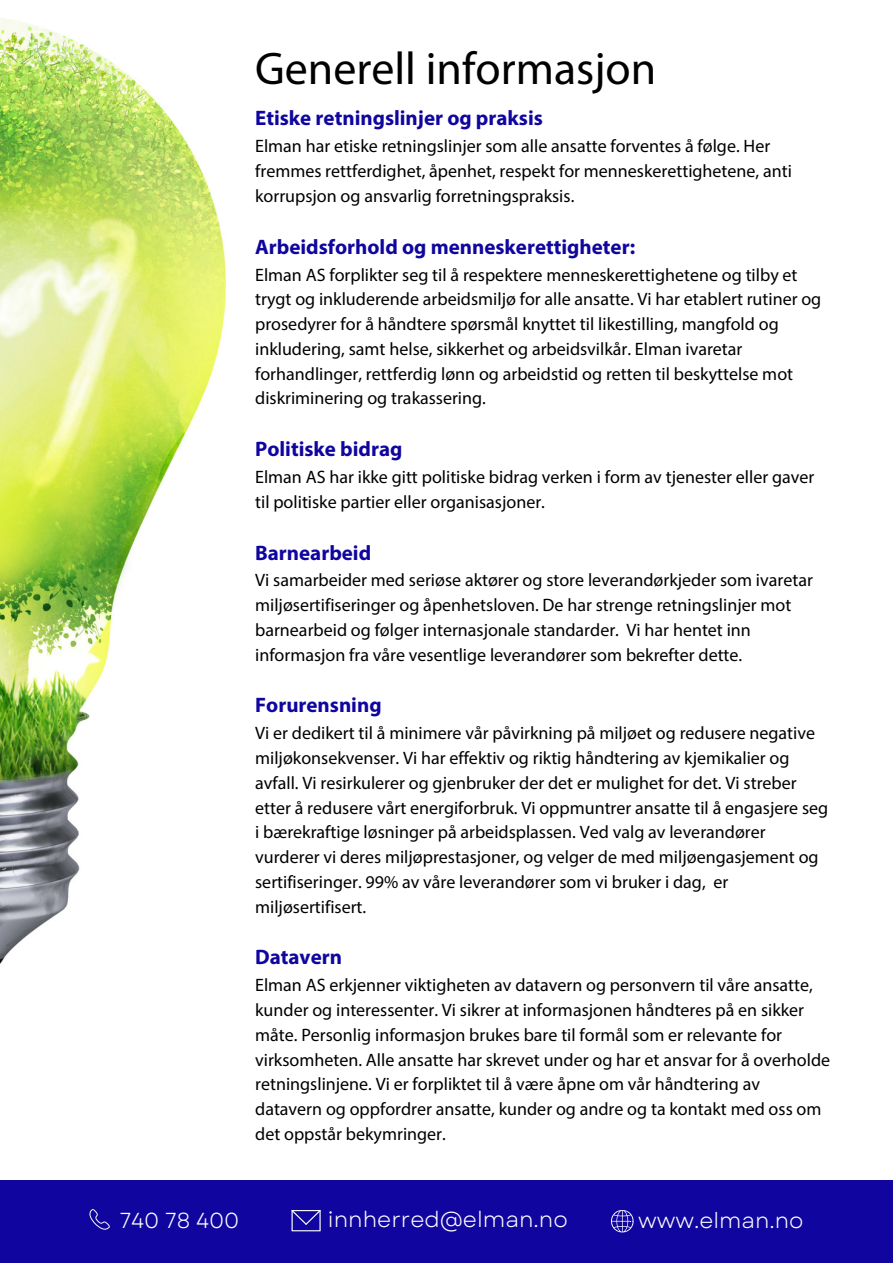
<style>
.page{position:relative;width:893px;height:1264px;background:#fff}
.page>*{position:absolute;margin:0;border:0;box-sizing:border-box;transform-origin:0 0}
.t1{font:45.9px "Myriad Pro";color:#000}
.t2{font:21.9px "Garet";color:#fff}
.t3{font:21.75px "Garet";color:#fff}
.t4{font:21.6px "Garet";color:#fff}
.t5{font:700 21px "Myriad Pro";color:#10069f}
.t6{font:18px/24.8px "Myriad Pro";color:#000}
</style>
<div class="page">
<div style="left:0;top:1179px;width:892px;height:83px;background:#10069f"></div>
<svg style="left:89px;top:1209px;width:21px;height:20px"></svg>
<svg style="left:291px;top:1210px;width:30px;height:21px"></svg>
<svg style="left:611px;top:1210px;width:22px;height:22px"></svg>
<img style="left:0;top:18px;width:227px;height:946px">
<p class="t1" style="left:255px;top:49px;width:402px">Generell informasjon</p>
<p class="t5" style="left:255px;top:110px;width:289px">Etiske retningslinjer og praksis</p>
<p class="t6" style="left:255px;top:135px;width:538px">Elman har etiske retningslinjer som alle ansatte forventes å følge. Her fremmes rettferdighet, åpenhet, respekt for menneskerettighetene, anti korrupsjon og ansvarlig forretningspraksis.</p>
<p class="t5" style="left:255px;top:238px;width:381px">Arbeidsforhold og menneskerettigheter:</p>
<p class="t6" style="left:255px;top:264px;width:567px">Elman AS forplikter seg til å respektere menneskerettighetene og tilby et trygt og inkluderende arbeidsmiljø for alle ansatte. Vi har etablert rutiner og prosedyrer for å håndtere spørsmål knyttet til likestilling, mangfold og inkludering, samt helse, sikkerhet og arbeidsvilkår. Elman ivaretar forhandlinger, rettferdig lønn og arbeidstid og retten til beskyttelse mot diskriminering og trakassering.</p>
<p class="t5" style="left:255px;top:440px;width:149px">Politiske bidrag</p>
<p class="t6" style="left:255px;top:466px;width:560px">Elman AS har ikke gitt politiske bidrag verken i form av tjenester eller gaver til politiske partier eller organisasjoner.</p>
<p class="t5" style="left:255px;top:543px;width:117px">Barnearbeid</p>
<p class="t6" style="left:255px;top:569px;width:559px">Vi samarbeider med seriøse aktører og store leverandørkjeder som ivaretar miljøsertifiseringer og åpenhetsloven. De har strenge retningslinjer mot barnearbeid og følger internasjonale standarder. Vi har hentet inn informasjon fra våre vesentlige leverandører som bekrefter dette.</p>
<p class="t5" style="left:255px;top:696px;width:128px">Forurensning</p>
<p class="t6" style="left:255px;top:722px;width:574px">Vi er dedikert til å minimere vår påvirkning på miljøet og redusere negative miljøkonsekvenser. Vi har effektiv og riktig håndtering av kjemikalier og avfall. Vi resirkulerer og gjenbruker der det er mulighet for det. Vi streber etter å redusere vårt energiforbruk. Vi oppmuntrer ansatte til å engasjere seg i bærekraftige løsninger på arbeidsplassen. Ved valg av leverandører vurderer vi deres miljøprestasjoner, og velger de med miljøengasjement og sertifiseringer. 99% av våre leverandører som vi bruker i dag, er miljøsertifisert.</p>
<p class="t5" style="left:255px;top:948px;width:88px">Datavern</p>
<p class="t6" style="left:255px;top:974px;width:576px">Elman AS erkjenner viktigheten av datavern og personvern til våre ansatte, kunder og interessenter. Vi sikrer at informasjonen håndteres på en sikker måte. Personlig informasjon brukes bare til formål som er relevante for virksomheten. Alle ansatte har skrevet under og har et ansvar for å overholde retningslinjene. Vi er forpliktet til å være åpne om vår håndtering av datavern og oppfordrer ansatte, kunder og andre og ta kontakt med oss om det oppstår bekymringer.</p>
<p class="t4" style="left:120px;top:1204px;width:121px">740 78 400</p>
<p class="t2" style="left:328px;top:1203px;width:241px">innherred@elman.no</p>
<p class="t3" style="left:638px;top:1204px;width:167px">www.elman.no</p>
</div>
